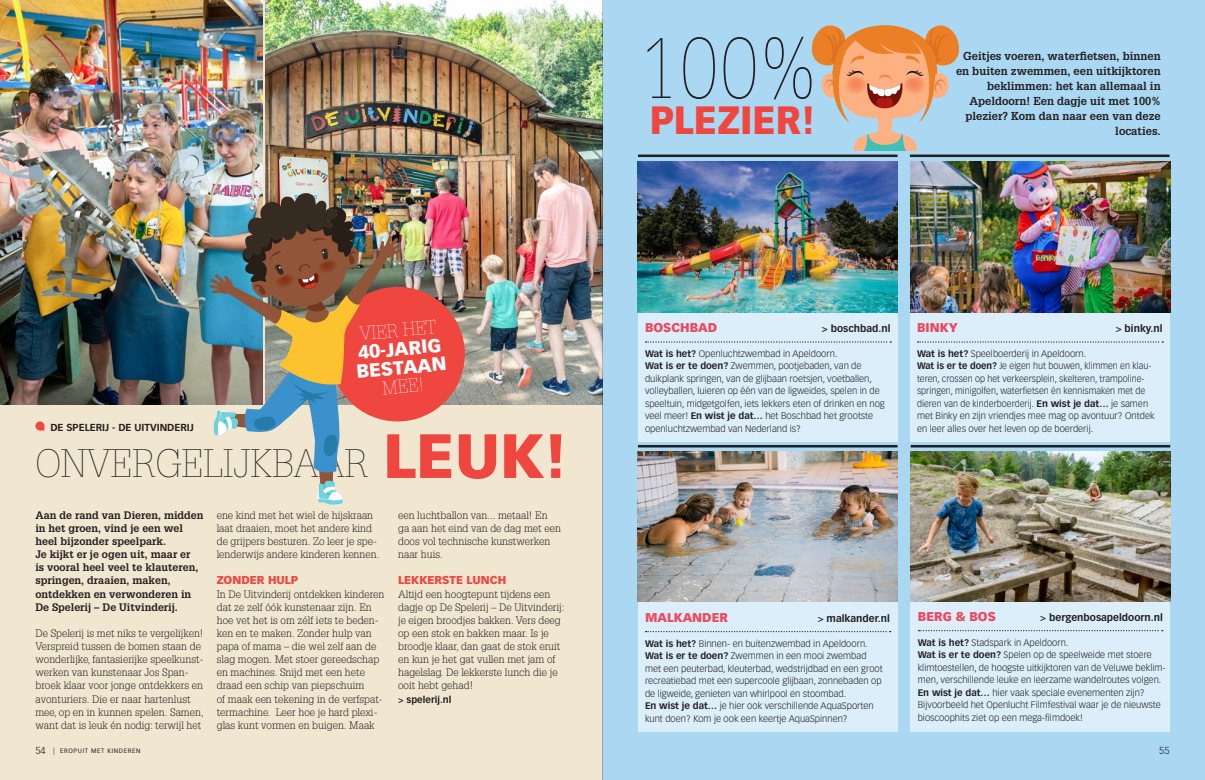
<style>
.page{position:relative;width:1205px;height:780px;background:#fff}
.page>*{position:absolute;margin:0;border:0;box-sizing:border-box;transform-origin:0 0}
.t1{font:100 83.75px "Glypha LT Std";color:#231f20;scale:.96 1}
.t2{font:100 38.75px "Glypha LT Std";color:#231f20}
.t3{font:900 38.75px "Vectora LT Std";color:#ef4640;scale:.96 1}
.t4{font:900 18.75px/18.8px "Vectora LT Std";color:#fff}
.t5{font:100 18.75px "Glypha LT Std";color:#fff}
.t6{font:900 12.5px "Vectora LT Std";color:#ef465d}
.t7{font:700 11.25px/15px "Glypha LT Std";color:#231f20;text-align:right}
.t8{font:900 11.25px "Vectora LT Std";color:#ef4640}
.t9{font:300 10.62px/13.1px "Glypha LT Std";color:#231f20}
.t10{font:700 10.62px/13.1px "Glypha LT Std";color:#231f20}
.t11{font:700 10px "Vectora LT Std";color:#231f20}
.t12{font:300 10px "Vectora LT Std";color:#231f20}
.t13{font:300 9.38px/12.5px "Vectora LT Std";color:#231f20}
.t14{font:700 9.38px "Vectora LT Std";color:#231f20}
.t15{font:6.25px "Vectora LT Std";letter-spacing:.1em;color:#231f20}
.s1{font-family:"Vectora LT Std";font-weight:900;font-size:61.25px;color:#ef4640}
.s2{font-weight:700}
.s3{font-weight:300;font-size:10px}
.s4{font-weight:300;font-size:7.5px}
</style>
<div class="page">
<div style="left:0;top:0;width:602px;height:780px;background:#f1e6d0"></div>
<div style="left:602px;top:0;width:603px;height:780px;background:#aad8f3"></div>
<img style="left:266px;top:0;width:336px;height:404px">
<img style="left:0;top:0;width:262px;height:404px">
<hr style="left:638px;top:445px;width:259px;height:2px;background:#231f20">
<hr style="left:638px;top:154px;width:259px;height:3px;background:#231f20">
<hr style="left:910px;top:154px;width:259px;height:3px;background:#231f20">
<hr style="left:910px;top:445px;width:260px;height:2px;background:#231f20">
<div style="left:638px;top:312px;width:259px;height:130px;background:#dbeef9"></div>
<div style="left:638px;top:601px;width:259px;height:130px;background:#dbeef9"></div>
<div style="left:910px;top:312px;width:260px;height:130px;background:#dbeef9"></div>
<div style="left:910px;top:601px;width:260px;height:130px;background:#dbeef9"></div>
<svg style="left:35px;top:421px;width:9px;height:9px"></svg>
<svg style="left:646px;top:631px;width:244px;height:1px"></svg>
<svg style="left:917px;top:341px;width:246px;height:1px"></svg>
<svg style="left:646px;top:341px;width:245px;height:1px"></svg>
<svg style="left:918px;top:630px;width:245px;height:1px"></svg>
<img style="left:638px;top:451px;width:259px;height:150px">
<img style="left:638px;top:162px;width:259px;height:150px">
<img style="left:910px;top:451px;width:260px;height:150px">
<img style="left:910px;top:162px;width:260px;height:150px">
<svg style="left:811px;top:25px;width:148px;height:126px"></svg>
<div style="left:330px;top:287px;width:135px;height:134px;background:#ef4640;border-radius:50%"></div>
<img style="left:209px;top:192px;width:206px;height:313px">
<hr style="left:602px;top:0;width:1px;height:780px;background:#c7c8ca">
<p class="t11" style="left:50px;top:421px;width:145px">DE SPELERIJ - DE UITVINDERIJ</p>
<h3 class="t5" style="left:359px;top:322px;width:78px;rotate:-5deg">VIER HET</h3>
<h3 class="t4" style="left:354px;top:343px;width:92px;rotate:-5deg">40-JARIG<br>BESTAAN</h3>
<h3 class="t5" style="left:381px;top:377px;width:43px;rotate:-5deg">MEE!</h3>
<h2 class="t2" style="left:35px;top:441px;width:533px">ONVERGELIJKBAAR <span class="s1">LEUK!</span></h2>
<p class="t10" style="left:35px;top:508px;width:170px">Aan de rand van Dieren, midden in het groen, vind je een wel heel bijzonder speelpark.<br>Je kijkt er je ogen uit, maar er<br>is vooral heel veel te klauteren, springen, draaien, maken, ontdekken en verwonderen in<br>De Spelerij – De Uitvinderij.</p>
<p class="t9" style="left:35px;top:626px;width:170px">De Spelerij is met niks te vergelijken!<br>Verspreid tussen de bomen staan de wonderlijke, fantasierijke speelkunst&shy;werken van kunstenaar Jos Span&shy;broek klaar voor jonge ontdekkers en avonturiers. Die er naar hartenlust mee, op en in kunnen spelen. Samen, want dat is leuk én nodig: terwijl het</p>
<p class="t9" style="left:217px;top:508px;width:164px">ene kind met het wiel de hijskraan laat draaien, moet het andere kind de grijpers besturen. Zo leer je spe&shy;lenderwijs andere kinderen kennen.</p>
<p class="t8" style="left:217px;top:573px;width:83px">ZONDER HULP</p>
<p class="t9" style="left:217px;top:587px;width:169px">In De Uitvinderij ontdekken kinderen dat ze zelf óók kunstenaar zijn. En hoe vet het is om zélf iets te beden&shy;ken en te maken. Zonder hulp van papa of mama – die wel zelf aan de slag mogen. Met stoer gereedschap en machines. Snijd met een hete draad een schip van piepschuim<br>of maak een tekening in de verfspat&shy;termachine. Leer hoe je hard plexi&shy;glas kunt vormen en buigen. Maak</p>
<p class="t9" style="left:398px;top:508px;width:164px">een luchtballon van... metaal! En ga aan het eind van de dag met een doos vol technische kunstwerken naar huis.</p>
<p class="t8" style="left:398px;top:573px;width:110px">LEKKERSTE LUNCH</p>
<p class="t9" style="left:398px;top:587px;width:168px">Altijd een hoogtepunt tijdens een dagje op De Spelerij – De Uitvinderij: je eigen broodjes bakken. Vers deeg op een stok en bakken maar. Is je broodje klaar, dan gaat de stok eruit en kun je het gat vullen met jam of hagelslag. De lekkerste lunch die je ooit hebt gehad!</p>
<p class="t14" style="left:398px;top:693px;width:55px">&gt; spelerij.nl</p>
<h1 class="t1" style="left:639px;top:20px;width:188px">100%</h1>
<h2 class="t3" style="left:650px;top:96px;width:174px">PLEZIER!</h2>
<p class="t7" style="left:956px;top:48px;width:206px">Geitjes voeren, waterfietsen, binnen en buiten zwemmen, een uitkijktoren beklimmen: het kan allemaal in<br>Apeldoorn! Een dagje uit met 100% plezier? Kom dan naar een van deze locaties.</p>
<h3 class="t6" style="left:645px;top:319px;width:74px">BOSCHBAD</h3>
<p class="t11" style="left:822px;top:322px;width:70px">&gt; boschbad.nl</p>
<p class="t13" style="left:645px;top:347px;width:241px"><span class="s2">Wat is het?</span> Openluchtzwembad in Apeldoorn.<br><span class="s2">Wat is er te doen?</span> Zwemmen, pootjebaden, van de duikplank springen, van de glijbaan roetsjen, voetballen, volleyballen, luieren op één van de ligweides, spelen in de speeltuin, midgetgolfen, iets lekkers eten of drinken en nog veel meer! <span class="s2">En wist je dat…</span> het Boschbad het grootste openluchtzwembad van Nederland is?</p>
<h3 class="t6" style="left:917px;top:319px;width:42px">BINKY</h3>
<p class="t11" style="left:1115px;top:322px;width:48px">&gt; binky.nl</p>
<p class="t13" style="left:917px;top:347px;width:239px"><span class="s2">Wat is het?</span> Speelboerderij in Apeldoorn.<br><span class="s2">Wat is er te doen?</span> Je eigen hut bouwen, klimmen en klau&shy;teren, crossen op het verkeersplein, skelteren, trampoline&shy;springen, minigolfen, waterfietsen én kennismaken met de dieren van de kinderboerderij. <span class="s2">En wist je dat…</span> je samen met Binky en zijn vriendjes mee mag op avontuur? Ontdek en leer alles over het leven op de boerderij.</p>
<h3 class="t6" style="left:645px;top:609px;width:85px">MALKANDER</h3>
<p class="t11" style="left:818px;top:612px;width:74px">&gt; malkander.nl</p>
<p class="t13" style="left:645px;top:637px;width:239px"><span class="s2">Wat is het?</span> Binnen- en buitenzwembad in Apeldoorn.<br><span class="s2">Wat is er te doen?</span> Zwemmen in een mooi zwembad met een peuterbad, kleuterbad, wedstrijdbad en een groot recreatiebad met een supercoole glijbaan, zonnebaden op de ligweide, genieten van whirlpool en stoombad.<br><span class="s2">En wist je dat…</span> je hier ook verschillende AquaSporten kunt doen? Kom je ook een keertje AquaSpinnen?</p>
<h3 class="t6" style="left:918px;top:608px;width:79px">BERG &amp; BOS</h3>
<p class="t11" style="left:1040px;top:611px;width:124px">&gt; bergenbosapeldoorn.nl</p>
<p class="t13" style="left:918px;top:636px;width:249px"><span class="s2">Wat is het?</span> Stadspark in Apeldoorn.<br><span class="s2">Wat is er te doen?</span> Spelen op de speelweide met stoere klimtoestellen, de hoogste uitkijktoren van de Veluwe beklim&shy;men, verschillende leuke en leerzame wandelroutes volgen.<br><span class="s2">En wist je dat…</span> hier vaak speciale evenementen zijn?<br>Bijvoorbeeld het Openlucht Filmfestival waar je de nieuwste bioscoophits ziet op een mega-filmdoek!</p>
<p class="t15" style="left:35px;top:747px;width:107px"><span class="s3">54</span> <span class="s4">|</span> EROPUIT MET KINDEREN</p>
<p class="t12" style="left:1159px;top:744px;width:12px">55</p>
</div>
